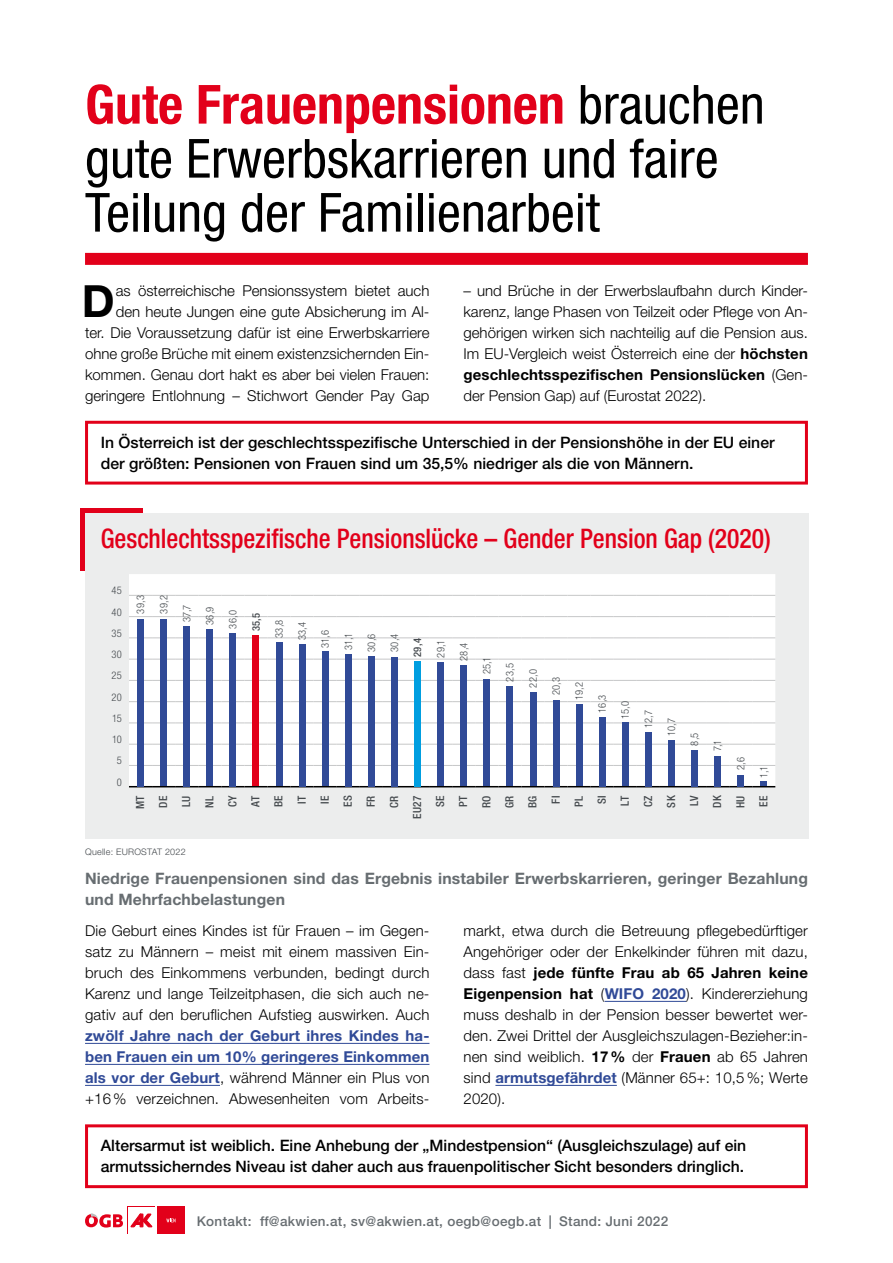
<style>
.page{position:relative;width:893px;height:1263px;background:#fff}
.page>*{position:absolute;margin:0;border:0;box-sizing:border-box;transform-origin:0 0}
.t1{font:condensed 54px/54px "Helvetica Neue LT Std";color:#000}
.t2{font:700 44.4px "Helvetica Neue LT Std";color:#000}
.t3{font:500 condensed 27px "Helvetica Neue LT Std";color:#e2001a;scale:.95 1}
.t4{font:500 15.75px/21px "Helvetica Neue LT Std";color:#000}
.t5{font:700 15.75px/21px "Helvetica Neue LT Std";letter-spacing:.01em;color:#676d71}
.t6{font:300 15px/21px "Helvetica Neue LT Std";color:#000;text-align:justify}
.t7{font:700 15px/21px "Helvetica Neue LT Std";letter-spacing:.01em;color:#304a97;text-align:justify}
.t8{font:500 13.5px "Helvetica Neue LT Std";letter-spacing:.025em;color:#676d71}
.t9{font:500 condensed 11.25px/23.1px "Helvetica Neue LT Std";letter-spacing:.035em;color:#44494d;text-align:right}
.t10{font:300 condensed 10.5px/21.3px "Helvetica Neue LT Std";letter-spacing:.035em;color:#44494d;text-align:center}
.t11{font:500 condensed 10.5px "Helvetica Neue LT Std";color:#44494d}
.t12{font:300 9px "Helvetica Neue LT Std";letter-spacing:.025em;color:#44494d}
.s1{font-weight:700;color:#e2001a}
.s2{font-weight:700}
.s3{font-weight:300;color:#000}
.s4{font-weight:700;color:#304a97}
</style>
<div class="page">
<svg style="left:131px;top:1214px;width:21px;height:13px"></svg>
<div style="left:157px;top:1207px;width:28px;height:27px;background:#e2001a"></div>
<svg style="left:166px;top:1218px;width:9px;height:4px"></svg>
<svg style="left:85px;top:1213px;width:38px;height:14px"></svg>
<div style="left:85px;top:253px;width:723px;height:12px;background:#e2001a"></div>
<div style="left:85px;top:421px;width:723px;height:63px;border:3px solid #e2001a"></div>
<div style="left:81px;top:509px;width:62px;height:62px;background:#e2001a"></div>
<div style="left:85px;top:513px;width:723px;height:326px;background:#eceded"></div>
<hr style="left:85px;top:1043px;width:344px;height:1px;background:#304a97">
<hr style="left:85px;top:1064px;width:344px;height:1px;background:#304a97">
<hr style="left:85px;top:1085px;width:135px;height:1px;background:#304a97">
<hr style="left:605px;top:1001px;width:81px;height:1px;background:#304a97">
<hr style="left:495px;top:1085px;width:122px;height:1px;background:#304a97">
<div style="left:85px;top:1124px;width:723px;height:64px;border:3px solid #e2001a"></div>
<div style="left:129px;top:574px;width:646px;height:207px;background:#fff"></div>
<svg style="left:129px;top:595px;width:646px;height:1px"></svg>
<svg style="left:129px;top:616px;width:646px;height:1px"></svg>
<svg style="left:129px;top:638px;width:646px;height:1px"></svg>
<svg style="left:129px;top:659px;width:646px;height:1px"></svg>
<svg style="left:129px;top:680px;width:646px;height:1px"></svg>
<svg style="left:129px;top:701px;width:646px;height:1px"></svg>
<svg style="left:129px;top:723px;width:646px;height:1px"></svg>
<svg style="left:129px;top:744px;width:646px;height:1px"></svg>
<svg style="left:129px;top:765px;width:646px;height:1px"></svg>
<div style="left:137px;top:619px;width:7px;height:167px;background:#304a97"></div>
<div style="left:160px;top:619px;width:7px;height:167px;background:#304a97"></div>
<div style="left:184px;top:626px;width:6px;height:160px;background:#304a97"></div>
<div style="left:207px;top:629px;width:6px;height:157px;background:#304a97"></div>
<div style="left:230px;top:633px;width:6px;height:153px;background:#304a97"></div>
<div style="left:253px;top:635px;width:6px;height:151px;background:#e2001a"></div>
<div style="left:276px;top:642px;width:6px;height:144px;background:#304a97"></div>
<div style="left:299px;top:644px;width:6px;height:142px;background:#304a97"></div>
<div style="left:322px;top:652px;width:6px;height:134px;background:#304a97"></div>
<div style="left:345px;top:654px;width:6px;height:132px;background:#304a97"></div>
<div style="left:368px;top:656px;width:7px;height:130px;background:#304a97"></div>
<div style="left:391px;top:657px;width:7px;height:129px;background:#304a97"></div>
<div style="left:414px;top:661px;width:7px;height:125px;background:#009ee0"></div>
<div style="left:437px;top:662px;width:7px;height:124px;background:#304a97"></div>
<div style="left:461px;top:665px;width:6px;height:121px;background:#304a97"></div>
<div style="left:484px;top:679px;width:6px;height:107px;background:#304a97"></div>
<div style="left:507px;top:686px;width:6px;height:100px;background:#304a97"></div>
<div style="left:530px;top:693px;width:6px;height:93px;background:#304a97"></div>
<div style="left:553px;top:700px;width:6px;height:86px;background:#304a97"></div>
<div style="left:576px;top:704px;width:6px;height:82px;background:#304a97"></div>
<div style="left:599px;top:717px;width:6px;height:69px;background:#304a97"></div>
<div style="left:622px;top:722px;width:6px;height:64px;background:#304a97"></div>
<div style="left:645px;top:732px;width:7px;height:54px;background:#304a97"></div>
<div style="left:668px;top:741px;width:7px;height:45px;background:#304a97"></div>
<div style="left:691px;top:750px;width:7px;height:36px;background:#304a97"></div>
<div style="left:714px;top:756px;width:7px;height:30px;background:#304a97"></div>
<div style="left:738px;top:775px;width:6px;height:11px;background:#304a97"></div>
<svg style="left:129px;top:781px;width:646px;height:6px"></svg>
<h1 class="t1" style="left:85px;top:77px;width:681px"><span class="s1">Gute Frauenpensionen</span> brauchen gute Erwerbskarrieren und faire<br>Teilung der Familienarbeit</h1>
<p class="t6" style="left:85px;top:279px;width:346px;text-align:right">as österreichische Pensionssystem bietet auch<br>den heute Jungen eine gute Absicherung im Al-<br>ter. Die Voraussetzung dafür ist eine Erwerbskarriere ohne große Brüche mit einem existenzsichernden Ein&shy;kommen. Genau dort hakt es aber bei vielen Frauen: geringere Entlohnung – Stichwort Gender Pay Gap</p>
<p class="t6" style="left:463px;top:279px;width:346px">– und Brüche in der Erwerbslaufbahn durch Kinder&shy;karenz, lange Phasen von Teilzeit oder Pflege von An&shy;gehörigen wirken sich nachteilig auf die Pension aus.<br>Im EU-Vergleich weist Österreich eine der <span class="s2">höchsten geschlechtsspezifischen Pensionslücken</span> (Gen&shy;der Pension Gap) auf (Eurostat 2022).</p>
<p class="t4" style="left:101px;top:431px;width:675px">In Österreich ist der geschlechtsspezifische Unterschied in der Pensionshöhe in der EU einer der größten: Pensionen von Frauen sind um 35,5% niedriger als die von Männern.</p>
<h2 class="t2" style="left:82px;top:273px;width:34px">D</h2>
<h3 class="t3" style="left:101px;top:522px;width:707px">Geschlechtsspezifische Pensionslücke – Gender Pension Gap (2020)</h3>
<p class="t10" style="left:111px;top:580px;width:12px">45<br>40<br>35<br>30<br>25<br>20<br>15<br>10<br>5<br>0</p>
<p class="t10" style="left:130px;top:614px;width:20px;rotate:-90deg">39,3</p>
<p class="t10" style="left:153px;top:614px;width:20px;rotate:-90deg">39,2</p>
<p class="t10" style="left:176px;top:622px;width:19px;rotate:-90deg">37,7</p>
<p class="t10" style="left:199px;top:625px;width:20px;rotate:-90deg">36,9</p>
<p class="t10" style="left:222px;top:629px;width:20px;rotate:-90deg">36,0</p>
<p class="t11" style="left:250px;top:631px;width:20px;rotate:-90deg">35,5</p>
<p class="t10" style="left:268px;top:638px;width:20px;rotate:-90deg">33,8</p>
<p class="t10" style="left:291px;top:640px;width:20px;rotate:-90deg">33,4</p>
<p class="t10" style="left:314px;top:648px;width:19px;rotate:-90deg">31,6</p>
<p class="t10" style="left:338px;top:650px;width:19px;rotate:-90deg">31,1</p>
<p class="t10" style="left:361px;top:652px;width:20px;rotate:-90deg">30,6</p>
<p class="t10" style="left:384px;top:652px;width:20px;rotate:-90deg">30,4</p>
<p class="t11" style="left:411px;top:657px;width:20px;rotate:-90deg">29,4</p>
<p class="t10" style="left:430px;top:658px;width:19px;rotate:-90deg">29,1</p>
<p class="t10" style="left:453px;top:661px;width:20px;rotate:-90deg">28,4</p>
<p class="t10" style="left:476px;top:674px;width:19px;rotate:-90deg">25,1</p>
<p class="t10" style="left:499px;top:682px;width:20px;rotate:-90deg">23,5</p>
<p class="t10" style="left:522px;top:688px;width:20px;rotate:-90deg">22,0</p>
<p class="t10" style="left:545px;top:695px;width:20px;rotate:-90deg">20,3</p>
<p class="t10" style="left:568px;top:700px;width:19px;rotate:-90deg">19,2</p>
<p class="t10" style="left:591px;top:712px;width:20px;rotate:-90deg">16,3</p>
<p class="t10" style="left:614px;top:719px;width:19px;rotate:-90deg">15,0</p>
<p class="t10" style="left:638px;top:728px;width:19px;rotate:-90deg">12,7</p>
<p class="t10" style="left:661px;top:736px;width:19px;rotate:-90deg">10,7</p>
<p class="t10" style="left:684px;top:746px;width:15px;rotate:-90deg">8,5</p>
<p class="t10" style="left:707px;top:751px;width:13px;rotate:-90deg">7,1</p>
<p class="t10" style="left:729px;top:777px;width:22px;line-height:23.1px;text-align:left;text-indent:7px;rotate:-90deg">2,6<br>1,1</p>
<p class="t9" style="left:128px;top:819px;width:25px;rotate:-90deg">MT<br>DE<br>LU<br>NL<br>CY<br>AT<br>BE<br>IT<br>IE<br>ES<br>FR<br>CR<br>EU27<br>SE<br>PT<br>RO<br>GR<br>BG<br>FI<br>PL<br>SI<br>LT<br>CZ<br>SK<br>LV<br>DK<br>HU<br>EE</p>
<p class="t12" style="left:85px;top:846px;width:102px">Quelle: EUROSTAT 2022</p>
<p class="t5" style="left:85px;top:867px;width:724px">Niedrige Frauenpensionen sind das Ergebnis instabiler Erwerbskarrieren, geringer Bezahlung und Mehrfachbelastungen</p>
<p class="t6" style="left:85px;top:920px;width:346px">Die Geburt eines Kindes ist für Frauen – im Gegen&shy;satz zu Männern – meist mit einem massiven Ein&shy;bruch des Einkommens verbunden, bedingt durch Karenz und lange Teilzeitphasen, die sich auch ne&shy;gativ auf den beruflichen Aufstieg auswirken. Auch</p>
<p class="t7" style="left:85px;top:1025px;width:346px">zwölf Jahre nach der Geburt ihres Kindes ha&shy;ben Frauen ein um 10% geringeres Einkommen als vor der Geburt<span class="s3">, während Männer ein Plus von +16% verzeichnen. Abwesenheiten vom Arbeits-</span></p>
<p class="t6" style="left:463px;top:920px;width:346px">markt, etwa durch die Betreuung pflegebedürftiger Angehöriger oder der Enkelkinder führen mit dazu, dass fast <span class="s2">jede fünfte Frau ab 65 Jahren keine Eigenpension hat</span> (<span class="s4">WIFO 2020</span>). Kindererziehung muss deshalb in der Pension besser bewertet wer&shy;den. Zwei Drittel der Ausgleichszulagen-Bezieher:in&shy;nen sind weiblich. <span class="s2">17%</span> der <span class="s2">Frauen</span> ab 65 Jahren sind <span class="s4">armutsgefährdet</span> (Männer 65+: 10,5%; Werte 2020).</p>
<p class="t4" style="left:101px;top:1135px;width:647px">Altersarmut ist weiblich. Eine Anhebung der „Mindestpension“ (Ausgleichszulage) auf ein armutssicherndes Niveau ist daher auch aus frauenpolitischer Sicht besonders dringlich.</p>
<p class="t8" style="left:197px;top:1213px;width:473px">Kontakt: ff@akwien.at, sv@akwien.at, oegb@oegb.at | Stand: Juni 2022</p>
</div>
